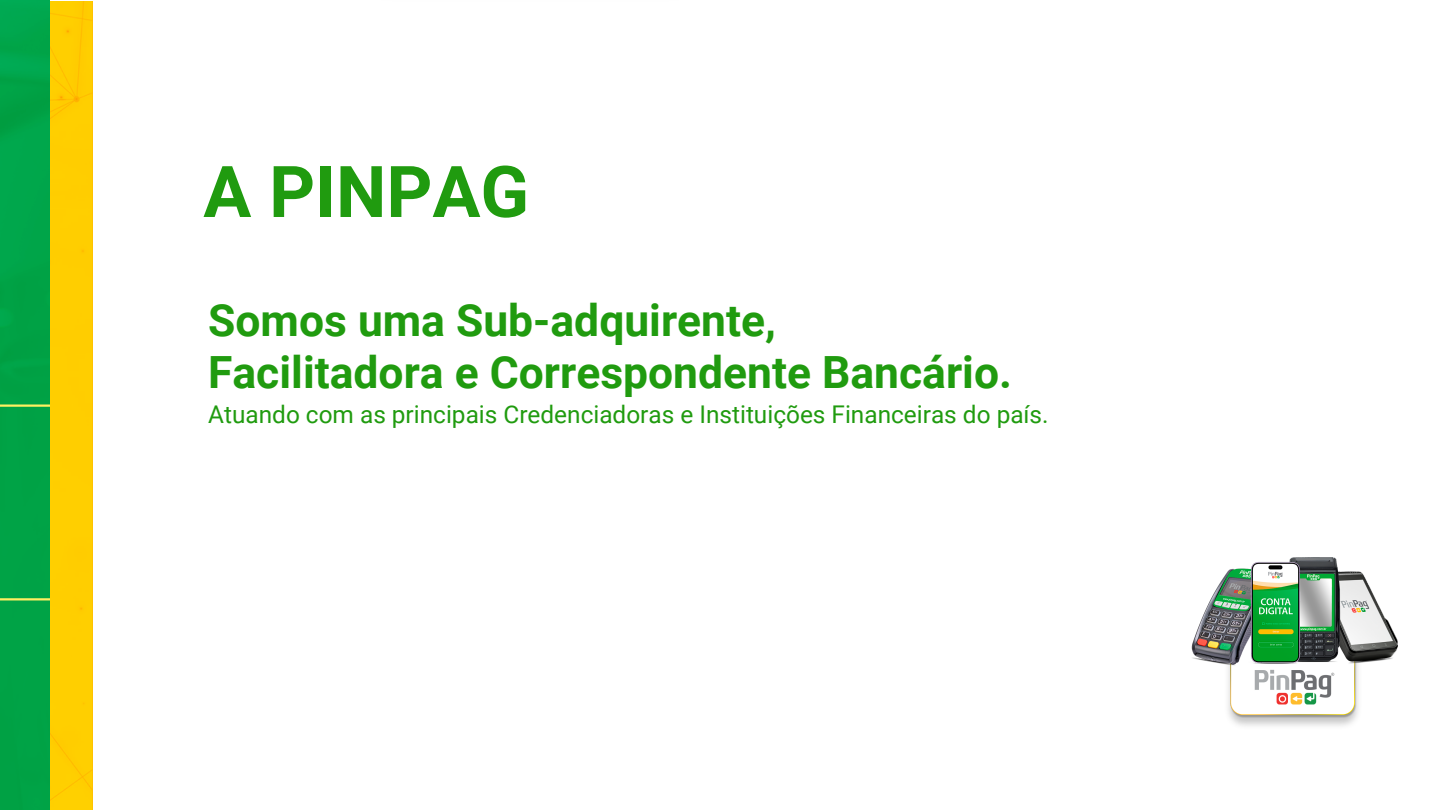
<style>
.page{position:relative;width:1440px;height:810px;background:#fff}
.page>*{position:absolute;margin:0;border:0;box-sizing:border-box;transform-origin:0 0}
.t1{font:700 71.4px "Roboto";color:#209b0f}
.t2{font:700 44.4px "Roboto";color:#209b0f}
.t3{font:24.4px "Roboto";color:#209b0f}
</style>
<div class="page">
<div style="left:49px;top:1px;width:43px;height:809px;background:#ffce00"></div>
<div style="left:0;top:0;width:49px;height:810px;background:#00a346"></div>
<img style="left:1192px;top:557px;width:206px;height:169px">
<p class="t1" style="left:203px;top:151px;width:327px">A PINPAG</p>
<p class="t2" style="left:208px;top:295px;width:569px">Somos uma Sub-adquirente,</p>
<p class="t2" style="left:208px;top:347px;width:805px">Facilitadora e Correspondente Bancário.</p>
<p class="t3" style="left:208px;top:400px;width:842px">Atuando com as principais Credenciadoras e Instituições Financeiras do país.</p>
</div>
